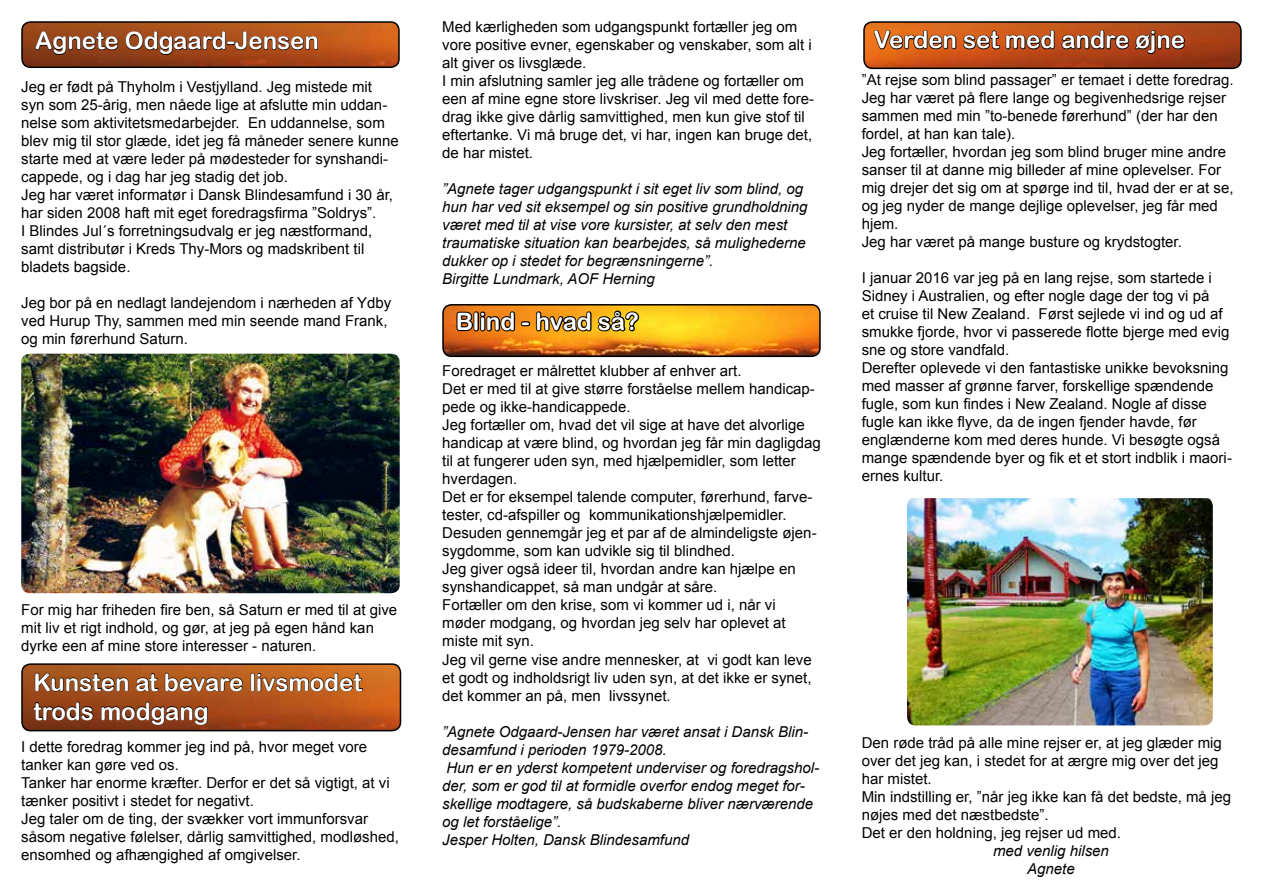
<style>
.page{position:relative;width:1263px;height:893px;background:#fff}
.page>*{position:absolute;margin:0;border:0;box-sizing:border-box;transform-origin:0 0}
.t1{font:24px/28.8px "Arial Rounded MT Bold";color:#fff}
.t2{font:15px/18px "Arial";color:#000}
.t3{font:italic 15px/18px "Arial";color:#000}
</style>
<div class="page">
<img style="left:22px;top:24px;width:377px;height:43px">
<div style="left:21px;top:21px;width:379px;height:47px;border:2px solid #000;border-radius:9px"></div>
<svg style="left:35px;top:31px;width:84px;height:24px;background:#723312"></svg>
<svg style="left:125px;top:31px;width:193px;height:24px;background:#843b14"></svg>
<img style="left:443px;top:305px;width:377px;height:51px">
<div style="left:442px;top:304px;width:379px;height:53px;border:2px solid #000;border-radius:9px"></div>
<svg style="left:455px;top:309px;width:186px;height:24px;background:#8e5b0f"></svg>
<img style="left:864px;top:24px;width:377px;height:44px">
<div style="left:863px;top:21px;width:379px;height:48px;border:2px solid #000;border-radius:9px"></div>
<svg style="left:873px;top:29px;width:313px;height:26px;background:#923d11"></svg>
<img style="left:22px;top:664px;width:378px;height:67px">
<div style="left:21px;top:663px;width:380px;height:68px;border:2px solid #000;border-radius:9px"></div>
<svg style="left:34px;top:672px;width:95px;height:20px;background:#7a3d14"></svg>
<svg style="left:136px;top:672px;width:107px;height:20px;background:#854315"></svg>
<svg style="left:250px;top:672px;width:113px;height:20px;background:#934b17"></svg>
<svg style="left:33px;top:701px;width:61px;height:20px"></svg>
<svg style="left:101px;top:701px;width:107px;height:24px;background:#733111"></svg>
<img style="left:21px;top:354px;width:379px;height:239px">
<img style="left:907px;top:498px;width:306px;height:227px">
<h1 class="t1" style="left:35px;top:26px;width:285px">Agnete Odgaard-Jensen</h1>
<p class="t2" style="left:21px;top:78px;width:379px">Jeg er født på Thyholm i Vestjylland. Jeg mistede mit syn som 25-årig, men nåede lige at afslutte min uddan&shy;nelse som aktivitetsmedarbejder. En uddannelse, som blev mig til stor glæde, idet jeg få måneder senere kunne starte med at være leder på mødesteder for synshandi&shy;cappede, og i dag har jeg stadig det job.<br>Jeg har været informatør i Dansk Blindesamfund i 30 år, har siden 2008 haft mit eget foredragsfirma ”Soldrys”.<br>I Blindes Jul´s forretningsudvalg er jeg næstformand, samt distributør i Kreds Thy-Mors og madskribent til bladets bagside.</p>
<p class="t2" style="left:21px;top:294px;width:371px">Jeg bor på en nedlagt landejendom i nærheden af Ydby ved Hurup Thy, sammen med min seende mand Frank, og min førerhund Saturn.</p>
<p class="t2" style="left:21px;top:601px;width:377px">For mig har friheden fire ben, så Saturn er med til at give mit liv et rigt indhold, og gør, at jeg på egen hånd kan dyrke een af mine store interesser - naturen.</p>
<h1 class="t1" style="left:33px;top:667px;width:330px">Kunsten at bevare livsmodet trods modgang</h1>
<p class="t2" style="left:21px;top:738px;width:379px">I dette foredrag kommer jeg ind på, hvor meget vore tanker kan gøre ved os.<br>Tanker har enorme kræfter. Derfor er det så vigtigt, at vi tænker positivt i stedet for negativt.<br>Jeg taler om de ting, der svækker vort immunforsvar såsom negative følelser, dårlig samvittighed, modløshed, ensomhed og afhængighed af omgivelser.</p>
<p class="t2" style="left:442px;top:18px;width:373px">Med kærligheden som udgangspunkt fortæller jeg om vore positive evner, egenskaber og venskaber, som alt i alt giver os livsglæde.<br>I min afslutning samler jeg alle trådene og fortæller om een af mine egne store livskriser. Jeg vil med dette fore&shy;drag ikke give dårlig samvittighed, men kun give stof til eftertanke. Vi må bruge det, vi har, ingen kan bruge det, de har mistet.</p>
<p class="t3" style="left:442px;top:180px;width:367px">”Agnete tager udgangspunkt i sit eget liv som blind, og hun har ved sit eksempel og sin positive grundholdning været med til at vise vore kursister, at selv den mest traumatiske situation kan bearbejdes, så mulighederne dukker op i stedet for begrænsningerne”.<br>Birgitte Lundmark, AOF Herning</p>
<h1 class="t1" style="left:456px;top:307px;width:185px">Blind - hvad så?</h1>
<p class="t2" style="left:442px;top:362px;width:380px">Foredraget er målrettet klubber af enhver art.<br>Det er med til at give større forståelse mellem handicap&shy;pede og ikke-handicappede.<br>Jeg fortæller om, hvad det vil sige at have det alvorlige handicap at være blind, og hvordan jeg får min dagligdag til at fungerer uden syn, med hjælpemidler, som letter hverdagen.<br>Det er for eksempel talende computer, førerhund, farve&shy;tester, cd-afspiller og kommunikationshjælpemidler.<br>Desuden gennemgår jeg et par af de almindeligste øjen&shy;sygdomme, som kan udvikle sig til blindhed.<br>Jeg giver også ideer til, hvordan andre kan hjælpe en synshandicappet, så man undgår at såre.<br>Fortæller om den krise, som vi kommer ud i, når vi møder modgang, og hvordan jeg selv har oplevet at miste mit syn.<br>Jeg vil gerne vise andre mennesker, at vi godt kan leve et godt og indholdsrigt liv uden syn, at det ikke er synet, det kommer an på, men livssynet.</p>
<p class="t3" style="left:442px;top:722px;width:378px">”Agnete Odgaard-Jensen har været ansat i Dansk Blin&shy;desamfund i perioden 1979-2008.<br>Hun er en yderst kompetent underviser og foredragshol&shy;der, som er god til at formidle overfor endog meget for&shy;skellige modtagere, så budskaberne bliver nærværende og let forståelige”.<br>Jesper Holten, Dansk Blindesamfund</p>
<h1 class="t1" style="left:874px;top:25px;width:313px">Verden set med andre øjne</h1>
<p class="t2" style="left:862px;top:71px;width:373px">”At rejse som blind passager” er temaet i dette foredrag.<br>Jeg har været på flere lange og begivenhedsrige rejser sammen med min ”to-benede førerhund” (der har den fordel, at han kan tale).<br>Jeg fortæller, hvordan jeg som blind bruger mine andre sanser til at danne mig billeder af mine oplevelser. For mig drejer det sig om at spørge ind til, hvad der er at se, og jeg nyder de mange dejlige oplevelser, jeg får med hjem.<br>Jeg har været på mange busture og krydstogter.</p>
<p class="t2" style="left:862px;top:269px;width:372px">I januar 2016 var jeg på en lang rejse, som startede i Sidney i Australien, og efter nogle dage der tog vi på<br>et cruise til New Zealand. Først sejlede vi ind og ud af smukke fjorde, hvor vi passerede flotte bjerge med evig sne og store vandfald.<br>Derefter oplevede vi den fantastiske unikke bevoksning med masser af grønne farver, forskellige spændende fugle, som kun findes i New Zealand. Nogle af disse fugle kan ikke flyve, da de ingen fjender havde, før englænderne kom med deres hunde. Vi besøgte også mange spændende byer og fik et et stort indblik i maori&shy;ernes kultur.</p>
<p class="t2" style="left:862px;top:734px;width:371px">Den røde tråd på alle mine rejser er, at jeg glæder mig over det jeg kan, i stedet for at ærgre mig over det jeg har mistet.<br>Min indstilling er, ”når jeg ikke kan få det bedste, må jeg nøjes med det næstbedste”.<br>Det er den holdning, jeg rejser ud med.</p>
<p class="t3" style="left:993px;top:842px;width:117px;text-align:center">med venlig hilsen<br>Agnete</p>
</div>
